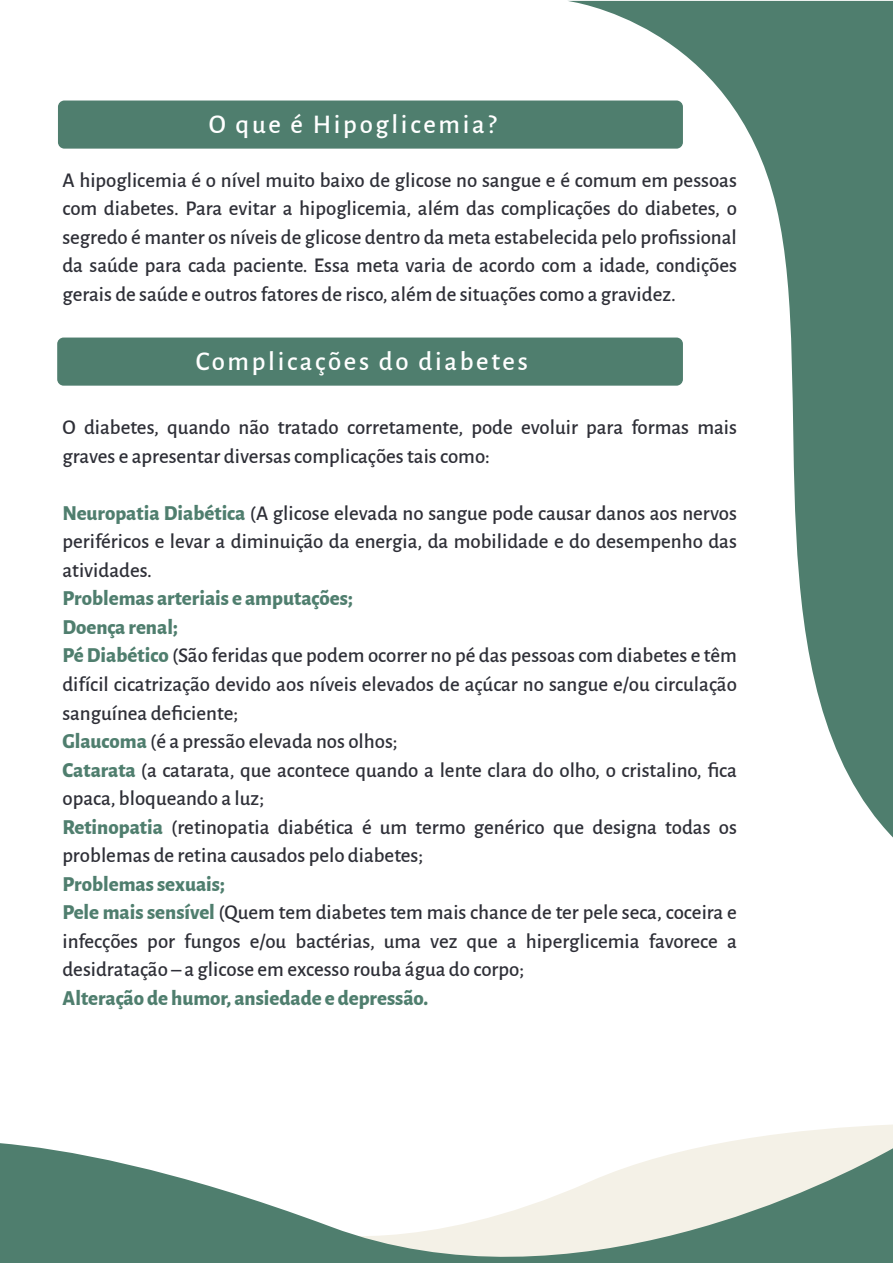
<style>
.page{position:relative;width:893px;height:1263px;background:#fff}
.page>*{position:absolute;margin:0;border:0;box-sizing:border-box;transform-origin:0 0}
.t1{font:500 27px "Alegreya Sans";letter-spacing:.1em;color:#fff}
.t2{font:500 21px/28.5px "Alegreya Sans";color:#2e2f37}
.t3{font:800 21px "Alegreya Sans";color:#4f7e6e}
.s1{font-weight:800;color:#4f7e6e}
</style>
<div class="page">
<svg style="left:567px;top:1px;width:326px;height:837px"></svg>
<svg style="left:723px;top:1124px;width:170px;height:19px;fill:#f4f1e7"></svg>
<svg style="left:0;top:1143px;width:893px;height:120px"></svg>
<div style="left:58px;top:101px;width:625px;height:48px;background:#4f7e6e;border-radius:6px"></div>
<div style="left:57px;top:338px;width:626px;height:48px;background:#4f7e6e;border-radius:6px"></div>
<p class="t1" style="left:209px;top:105px;width:289px">O que é Hipoglicemia?</p>
<p class="t2" style="left:62px;top:164px;width:676px;text-align:justify">A hipoglicemia é o nível muito baixo de glicose no sangue e é comum em pessoas com diabetes. Para evitar a hipoglicemia, além das complicações do diabetes, o segredo é manter os níveis de glicose dentro da meta estabelecida pelo profissional da saúde para cada paciente. Essa meta varia de acordo com a idade, condições gerais de saúde e outros fatores de risco, além de situações como a gravidez.</p>
<p class="t1" style="left:196px;top:342px;width:334px">Complicações do diabetes</p>
<p class="t2" style="left:62px;top:412px;width:676px">O diabetes, quando não tratado corretamente, pode evoluir para formas mais graves e apresentar diversas complicações tais como:</p>
<p class="t2" style="left:62px;top:497px;width:676px;text-align:justify"><span class="s1">Neuropatia Diabética</span> (A glicose elevada no sangue pode causar danos aos nervos periféricos e levar a diminuição da energia, da mobilidade e do desempenho das atividades.</p>
<p class="t2" style="left:62px;top:583px;width:676px"><span class="s1">Problemas arteriais e amputações;<br>Doença renal;<br>Pé Diabético</span> (São feridas que podem ocorrer no pé das pessoas com diabetes e têm difícil cicatrização devido aos níveis elevados de açúcar no sangue e/ou circulação sanguínea deficiente;<br><span class="s1">Glaucoma</span> (é a pressão elevada nos olhos;<br><span class="s1">Catarata</span> (a catarata, que acontece quando a lente clara do olho, o cristalino, fica opaca, bloqueando a luz;<br><span class="s1">Retinopatia</span> (retinopatia diabética é um termo genérico que designa todas os problemas de retina causados pelo diabetes;</p>
<p class="t2" style="left:62px;top:868px;width:676px"><span class="s1">Problemas sexuais;<br>Pele mais sensível</span> (Quem tem diabetes tem mais chance de ter pele seca, coceira e infecções por fungos e/ou bactérias, uma vez que a hiperglicemia favorece a desidratação – a glicose em excesso rouba água do corpo;</p>
<p class="t3" style="left:62px;top:982px;width:367px">Alteração de humor, ansiedade e depressão.</p>
</div>
